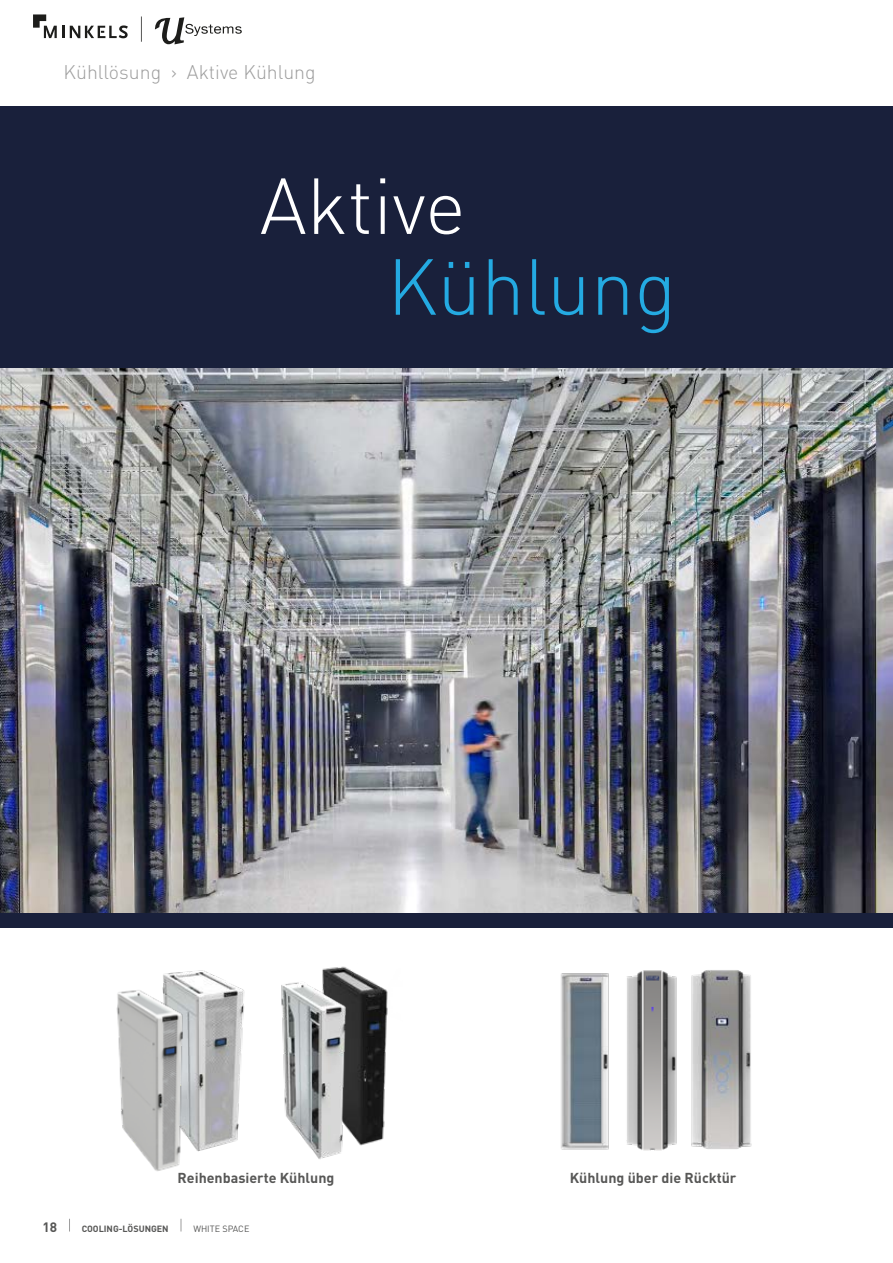
<style>
.page{position:relative;width:893px;height:1263px;background:#fff}
.page>*{position:absolute;margin:0;border:0;box-sizing:border-box;transform-origin:0 0}
.t1{font:300 78px "DIN Pro";color:#24aae2}
.t2{font:300 78px "DIN Pro";color:#fff}
.t3{font:300 19.5px "DIN Pro";color:#9d9d9d}
.t4{font:700 14.25px "DIN Pro";color:#575756}
.t5{font:700 13.5px "DIN Pro";color:#575756}
.t6{font:700 9px "DIN Pro";color:#575756}
.t7{font:9px "DIN Pro";color:#575756}
</style>
<div class="page">
<svg style="left:69px;top:1219px;width:1px;height:12px"></svg>
<svg style="left:181px;top:1219px;width:1px;height:12px"></svg>
<svg style="left:155px;top:17px;width:87px;height:27px"></svg>
<div style="left:0;top:106px;width:893px;height:262px;background:#19203b"></div>
<img style="left:0;top:369px;width:893px;height:544px">
<div style="left:0;top:913px;width:893px;height:15px;background:#19203b"></div>
<img style="left:163px;top:970px;width:63px;height:13px">
<img style="left:116px;top:983px;width:129px;height:188px">
<img style="left:322px;top:966px;width:66px;height:180px">
<img style="left:281px;top:970px;width:80px;height:189px">
<svg style="left:33px;top:14px;width:31px;height:24px"></svg>
<svg style="left:70px;top:25px;width:58px;height:13px"></svg>
<svg style="left:141px;top:16px;width:1px;height:26px"></svg>
<img style="left:636px;top:970px;width:116px;height:181px">
<img style="left:561px;top:973px;width:75px;height:177px">
<h2 class="t3" style="left:64px;top:57px;width:254px">Kühllösung › Aktive Kühlung</h2>
<h1 class="t2" style="left:260px;top:146px;width:208px">Aktive</h1>
<h1 class="t1" style="left:387px;top:226px;width:291px">Kühlung</h1>
<p class="t4" style="left:178px;top:1168px;width:158px">Reihenbasierte Kühlung</p>
<p class="t4" style="left:570px;top:1168px;width:168px">Kühlung über die Rücktür</p>
<p class="t5" style="left:43px;top:1217px;width:16px">18</p>
<p class="t6" style="left:82px;top:1222px;width:88px">COOLING-LÖSUNGEN</p>
<p class="t7" style="left:193px;top:1221px;width:58px">WHITE SPACE</p>
</div>
